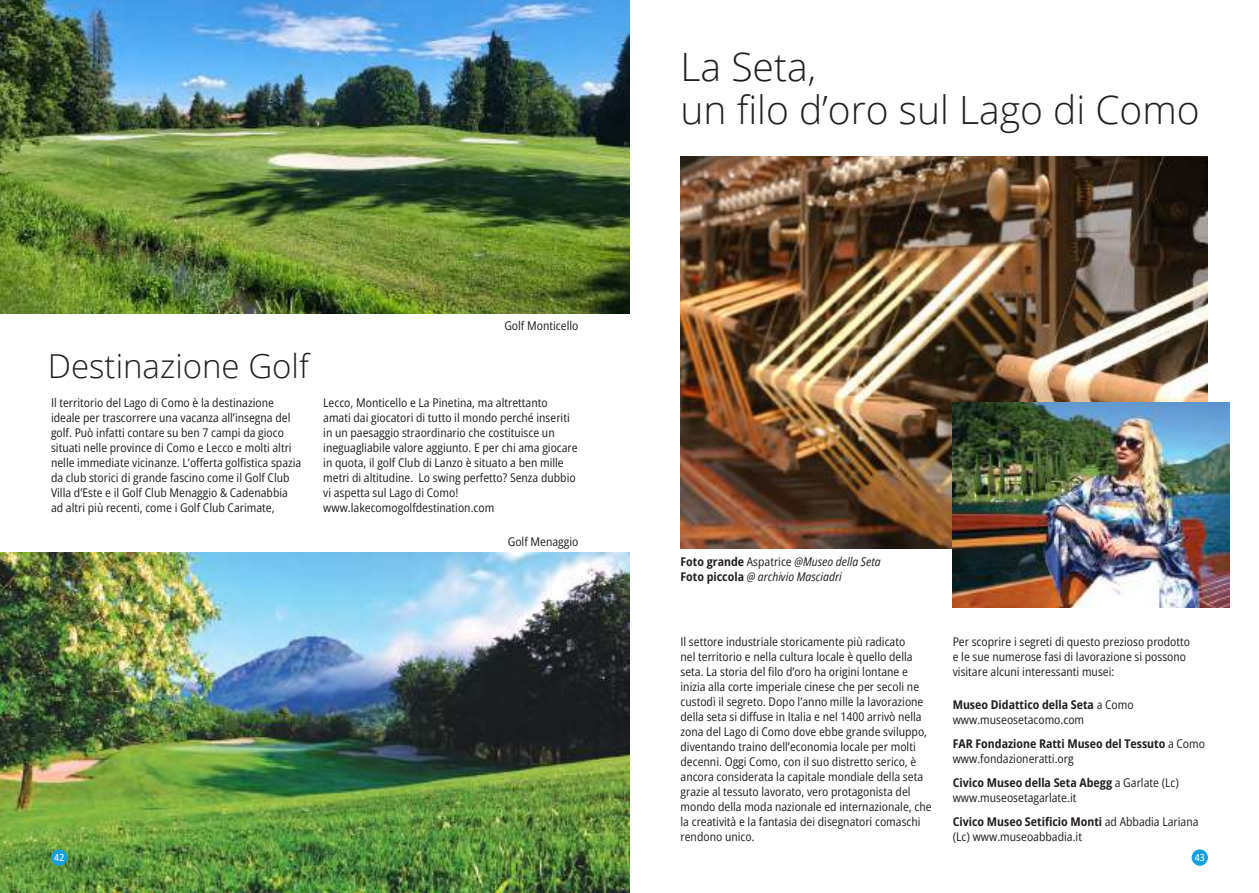
<style>
.page{position:relative;width:1259px;height:893px;background:#fff}
.page>*{position:absolute;margin:0;border:0;box-sizing:border-box;transform-origin:0 0}
.t1{font:300 39px/43.5px "Open Sans";color:#241f1f}
.t2{font:300 33px "Open Sans";color:#241f1f}
.t3{font:semi-condensed 12px/15px "Open Sans";color:#241f1f}
.t4{font:italic semi-condensed 12px/15px "Open Sans";color:#241f1f}
.t5{font:700 semi-condensed 12px/15px "Open Sans";color:#241f1f}
.t6{font:500 semi-condensed 9.75px "Open Sans";color:#fff}
.s1{font-weight:700;font-style:normal}
.s2{font-style:normal}
.s3{font-weight:700}
.s4{font-weight:400}
</style>
<div class="page">
<div style="left:1191px;top:849px;width:17px;height:17px;background:#17a0db;border-radius:50%"></div>
<img style="left:0;top:0;width:629px;height:314px">
<img style="left:0;top:553px;width:629px;height:340px">
<img style="left:680px;top:156px;width:528px;height:393px">
<img style="left:952px;top:403px;width:277px;height:204px">
<div style="left:51px;top:849px;width:16px;height:17px;background:#17a0db;border-radius:50%"></div>
<p class="t3" style="left:504px;top:317px;width:76px">Golf Monticello</p>
<h2 class="t2" style="left:48px;top:343px;width:262px">Destinazione Golf</h2>
<p class="t3" style="left:51px;top:395px;width:252px">Il territorio del Lago di Como è la destinazione ideale per trascorrere una vacanza all’insegna del golf. Può infatti contare su ben 7 campi da gioco situati nelle province di Como e Lecco e molti altri nelle immediate vicinanze. L’offerta golfistica spazia da club storici di grande fascino come il Golf Club Villa d’Este e il Golf Club Menaggio &amp; Cadenabbia ad altri più recenti, come i Golf Club Carimate,</p>
<p class="t3" style="left:323px;top:395px;width:256px">Lecco, Monticello e La Pinetina, ma altrettanto amati dai giocatori di tutto il mondo perché inseriti in un paesaggio straordinario che costituisce un ineguagliabile valore aggiunto. E per chi ama giocare in quota, il golf Club di Lanzo è situato a ben mille metri di altitudine. Lo swing perfetto? Senza dubbio vi aspetta sul Lago di Como! www.lakecomogolfdestination.com</p>
<p class="t3" style="left:508px;top:534px;width:72px">Golf Menaggio</p>
<h1 class="t1" style="left:680px;top:44px;width:521px">La Seta,<br>un filo d’oro sul Lago di Como</h1>
<p class="t4" style="left:680px;top:553px;width:202px"><span class="s1">Foto grande</span> <span class="s2">Aspatrice</span> @Museo della Seta<br><span class="s1">Foto piccola</span> @ archivio Masciadri</p>
<p class="t3" style="left:680px;top:634px;width:253px">Il settore industriale storicamente più radicato<br>nel territorio e nella cultura locale è quello della seta. La storia del filo d’oro ha origini lontane e inizia alla corte imperiale cinese che per secoli ne custodì il segreto. Dopo l’anno mille la lavorazione della seta si diffuse in Italia e nel 1400 arrivò nella zona del Lago di Como dove ebbe grande sviluppo, diventando traino dell’economia locale per molti decenni. Oggi Como, con il suo distretto serico, è ancora considerata la capitale mondiale della seta grazie al tessuto lavorato, vero protagonista del mondo della moda nazionale ed internazionale, che la creatività e la fantasia dei disegnatori comaschi rendono unico.</p>
<p class="t3" style="left:952px;top:634px;width:239px">Per scoprire i segreti di questo prezioso prodotto e le sue numerose fasi di lavorazione si possono visitare alcuni interessanti musei:</p>
<p class="t3" style="left:952px;top:697px;width:182px"><span class="s3">Museo Didattico della Seta</span> a Como www.museosetacomo.com</p>
<p class="t5" style="left:952px;top:736px;width:254px">FAR Fondazione Ratti Museo del Tessuto <span class="s4">a Como www.fondazioneratti.org</span></p>
<p class="t3" style="left:952px;top:775px;width:228px"><span class="s3">Civico Museo della Seta Abegg</span> a Garlate (Lc) www.museosetagarlate.it</p>
<p class="t3" style="left:952px;top:814px;width:247px"><span class="s3">Civico Museo Setificio Monti</span> ad Abbadia Lariana (Lc) www.museoabbadia.it</p>
<p class="t6" style="left:54px;top:851px;width:12px">42</p>
<p class="t6" style="left:1194px;top:851px;width:12px">43</p>
</div>
